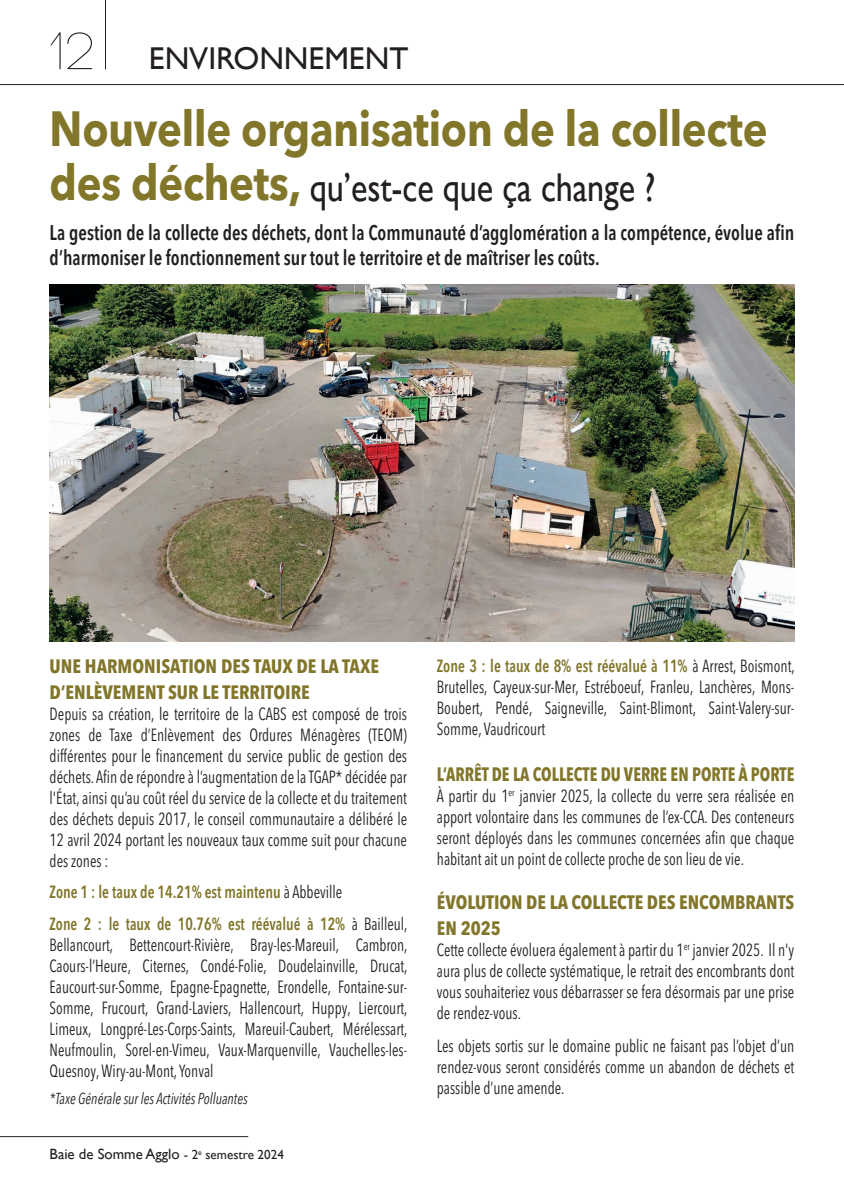
<style>
.page{position:relative;width:844px;height:1191px;background:#fff}
.page>*{position:absolute;margin:0;border:0;box-sizing:border-box;transform-origin:0 0}
.t1{font:52.5px "Code Pro Light LC";color:#231f20}
.t2{font:700 49px "Avenir Next LT Pro";letter-spacing:-.005em;color:#82762a;scale:.85 1}
.t3{font:40.25px "Gill Sans";letter-spacing:-.005em;color:#231f20;scale:.85 1}
.t4{font:31.5px "Gill Sans";color:#231f20}
.t5{font:600 condensed 21px/25.2px "Avenir Next LT Pro";color:#231f20;scale:.9 1}
.t6{font:700 condensed 19.25px/25.2px "Avenir Next LT Pro";color:#82762a}
.t7{font:700 condensed 19.25px "Avenir Next LT Pro";color:#82762a;scale:.89 1}
.t8{font:condensed 17.5px/21px "Avenir Next LT Pro";color:#231f20;text-align:justify;scale:.87 1}
.t9{font:condensed 17.5px/21px "Avenir Next LT Pro";color:#231f20;text-align:justify;scale:.86 1}
.t10{font:600 condensed 17.5px/31.5px "Avenir Next LT Pro";color:#82762a;scale:.87 1}
.t11{font:italic condensed 15.75px "Avenir Next LT Pro";color:#231f20;scale:.87 1}
.t12{font:14.88px "Gill Sans";color:#231f20}
.s1{font-family:"Avenir Next LT Pro";font-weight:700;font-size:49px;color:#82762a}
.s2{font-weight:400;color:#231f20}
.s3{font-size:13.12px}
.s4{font-weight:600;color:#82762a}
</style>
<div class="page">
<hr style="left:105px;top:0;width:1px;height:69px;background:#231f20">
<hr style="left:0;top:1136px;width:248px;height:1px;background:#231f20">
<hr style="left:0;top:84px;width:843px;height:1px;background:#231f20">
<img style="left:50px;top:284px;width:744px;height:357px">
<h1 class="t1" style="left:50px;top:24px;width:46px">12</h1>
<h2 class="t2" style="left:50px;top:99px;width:845px">Nouvelle organisation de la collecte</h2>
<h3 class="t3" style="left:50px;top:163px;width:714px"><span class="s1">des déchets,</span> qu’est-ce que ça change ?</h3>
<p class="t5" style="left:50px;top:220px;width:828px">La gestion de la collecte des déchets, dont la Communauté d’agglomération a la compétence, évolue afin d’harmoniser le fonctionnement sur tout le territoire et de maîtriser les coûts.</p>
<h3 class="t4" style="left:149px;top:40px;width:261px">ENVIRONNEMENT</h3>
<p class="t6" style="left:50px;top:654px;width:331px">UNE HARMONISATION DES TAUX DE LA TAXE<br>D’ENLÈVEMENT SUR LE TERRITOIRE</p>
<p class="t8" style="left:50px;top:703px;width:412px">Depuis sa création, le territoire de la CABS est composé de trois zones de Taxe d’Enlèvement des Ordures Ménagères (TEOM) différentes pour le financement du service public de gestion des déchets. Afin de répondre à l’augmentation de la TGAP* décidée par l'État, ainsi qu’au coût réel du service de la collecte et du traitement des déchets depuis 2017, le conseil communautaire a délibéré le 12 avril 2024 portant les nouveaux taux comme suit pour chacune des zones :</p>
<p class="t10" style="left:50px;top:876px;width:413px">Zone 1 : le taux de 14.21% est maintenu <span class="s2">à Abbeville<br></span>Zone 2 : le taux de 10.76% est réévalué à 12% <span class="s2">à Bailleul,</span></p>
<p class="t9" style="left:50px;top:934px;width:417px">Bellancourt, Bettencourt-Rivière, Bray-les-Mareuil, Cambron, Caours-l’Heure, Citernes, Condé-Folie, Doudelainville, Drucat, Eaucourt-sur-Somme, Epagne-Epagnette, Erondelle, Fontaine-sur-Somme, Frucourt, Grand-Laviers, Hallencourt, Huppy, Liercourt, Limeux, Longpré-Les-Corps-Saints, Mareuil-Caubert, Mérélessart, Neufmoulin, Sorel-en-Vimeu, Vaux-Marquenville, Vauchelles-les-Quesnoy, Wiry-au-Mont, Yonval</p>
<p class="t11" style="left:50px;top:1088px;width:229px">*Taxe Générale sur les Activités Polluantes</p>
<p class="t12" style="left:50px;top:1145px;width:236px">Baie de Somme Agglo <span class="s3">- 2</span><sup>e</sup> <span class="s3">semestre 2024</span></p>
<p class="t8" style="left:437px;top:655px;width:413px"><span class="s4">Zone 3 : le taux de 8% est réévalué à 11%</span> à Arrest, Boismont, Brutelles, Cayeux-sur-Mer, Estréboeuf, Franleu, Lanchères, Mons-Boubert, Pendé, Saigneville, Saint-Blimont, Saint-Valery-sur-Somme, Vaudricourt</p>
<p class="t7" style="left:437px;top:762px;width:403px">L’ARRÊT DE LA COLLECTE DU VERRE EN PORTE À PORTE</p>
<p class="t8" style="left:437px;top:785px;width:412px">À partir du 1<sup>er</sup> janvier 2025, la collecte du verre sera réalisée en apport volontaire dans les communes de l’ex-CCA. Des conteneurs seront déployés dans les communes concernées afin que chaque habitant ait un point de collecte proche de son lieu de vie.</p>
<p class="t6" style="left:437px;top:890px;width:359px">ÉVOLUTION DE LA COLLECTE DES ENCOMBRANTS<br>EN 2025</p>
<p class="t8" style="left:437px;top:939px;width:412px">Cette collecte évoluera également à partir du 1<sup>er</sup> janvier 2025. Il n'y aura plus de collecte systématique, le retrait des encombrants dont vous souhaiteriez vous débarrasser se fera désormais par une prise de rendez-vous.</p>
<p class="t8" style="left:437px;top:1035px;width:412px">Les objets sortis sur le domaine public ne faisant pas l’objet d’un rendez-vous seront considérés comme un abandon de déchets et passible d’une amende.</p>
</div>
